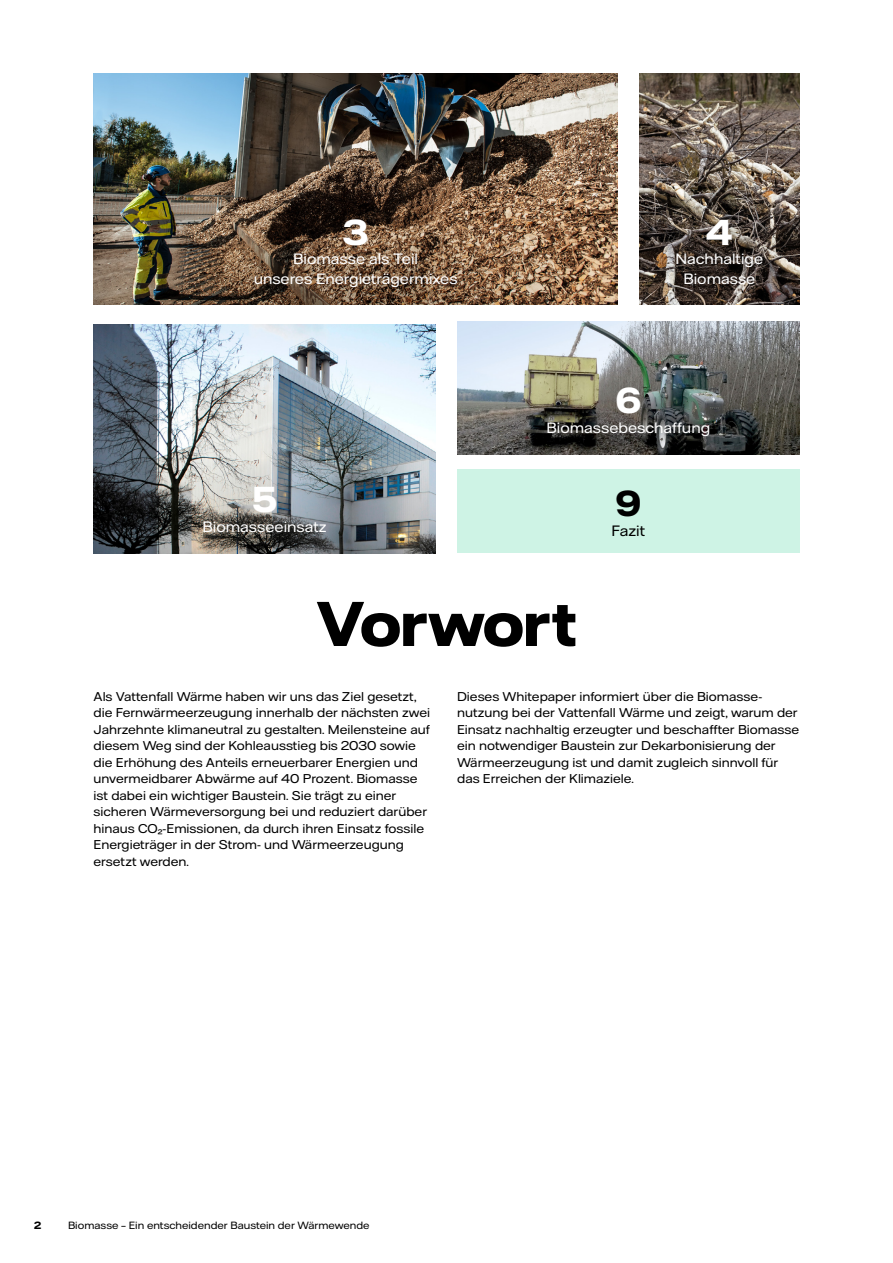
<style>
.page{position:relative;width:893px;height:1263px;background:#fff}
.page>*{position:absolute;margin:0;border:0;box-sizing:border-box;transform-origin:0 0}
.t1{font:700 63px "Vattenfall Hall Display";color:#000}
.t2{font:700 36px "Vattenfall Hall";color:#fff}
.t3{font:700 36px "Vattenfall Hall";color:#000}
.t4{font:15px/19.5px "Vattenfall Hall";color:#fff;text-align:center}
.t5{font:15px "Vattenfall Hall";color:#000}
.t6{font:12.75px/16.5px "Vattenfall Hall";color:#000}
.t7{font:10.5px "Vattenfall Hall";color:#000}
.t8{font:700 10.5px "Vattenfall Hall";color:#000}
</style>
<div class="page">
<img style="left:94px;top:74px;width:524px;height:231px">
<img style="left:639px;top:74px;width:160px;height:231px">
<img style="left:94px;top:325px;width:342px;height:228px">
<img style="left:457px;top:321px;width:342px;height:133px">
<div style="left:457px;top:470px;width:342px;height:83px;background:#cef3e5"></div>
<h2 class="t2" style="left:343px;top:210px;width:28px">3</h2>
<p class="t4" style="left:254px;top:249px;width:205px">Biomasse als Teil<br>unseres Energieträgermixes</p>
<h2 class="t2" style="left:252px;top:478px;width:26px">5</h2>
<p class="t4" style="left:203px;top:517px;width:126px">Biomasseeinsatz</p>
<h2 class="t2" style="left:706px;top:210px;width:28px">4</h2>
<p class="t4" style="left:675px;top:249px;width:89px">Nachhaltige<br>Biomasse</p>
<h2 class="t2" style="left:616px;top:379px;width:27px">6</h2>
<p class="t4" style="left:546px;top:418px;width:165px">Biomassebeschaffung</p>
<h2 class="t3" style="left:616px;top:481px;width:27px">9</h2>
<p class="t5" style="left:611px;top:521px;width:35px">Fazit</p>
<h1 class="t1" style="left:316px;top:585px;width:262px">Vorwort</h1>
<p class="t6" style="left:94px;top:688px;width:338px">Als Vattenfall Wärme haben wir uns das Ziel gesetzt, die Fernwärmeerzeugung innerhalb der nächsten zwei Jahrzehnte klimaneutral zu gestalten. Meilensteine auf diesem Weg sind der Kohleausstieg bis 2030 sowie die Erhöhung des Anteils erneuerbarer Energien und unvermeidbarer Abwärme auf 40 Prozent. Biomasse ist dabei ein wichtiger Baustein. Sie trägt zu einer sicheren Wärmeversorgung bei und reduziert darüber hinaus CO2-Emissionen, da durch ihren Einsatz fossile Energieträger in der Strom- und Wärmeerzeugung ersetzt werden.</p>
<p class="t6" style="left:457px;top:688px;width:344px">Dieses Whitepaper informiert über die Biomasse&shy;nutzung bei der Vattenfall Wärme und zeigt, warum der Einsatz nachhaltig erzeugter und beschaffter Biomasse ein notwendiger Baustein zur Dekarbonisierung der Wärmeerzeugung ist und damit zugleich sinnvoll für das Erreichen der Klimaziele.</p>
<p class="t8" style="left:34px;top:1219px;width:9px">2</p>
<p class="t7" style="left:68px;top:1219px;width:303px">Biomasse – Ein entscheidender Baustein der Wärmewende</p>
</div>
